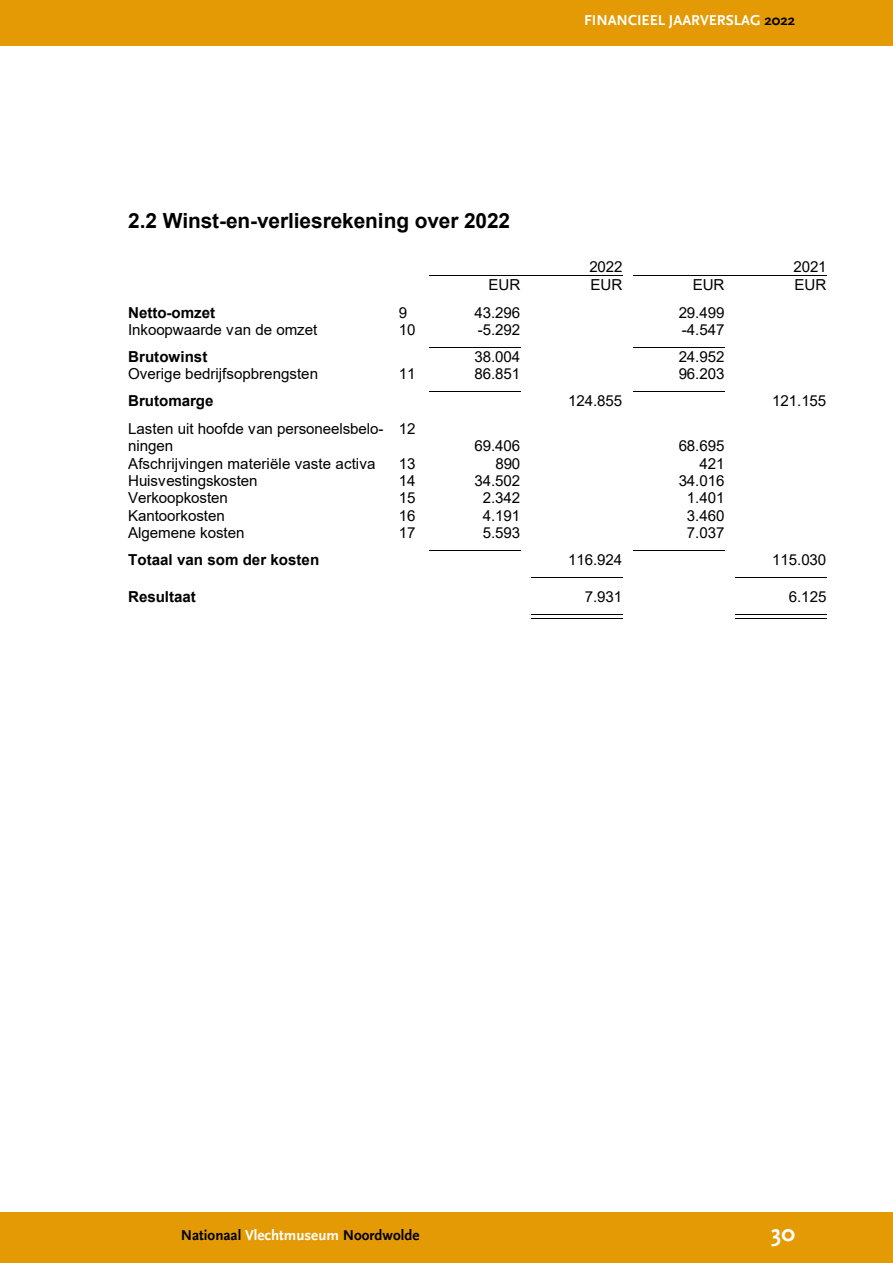
<style>
.page{position:relative;width:893px;height:1263px;background:#fff}
.page>*{position:absolute;margin:0;border:0;box-sizing:border-box;transform-origin:0 0}
.t1{font:700 24px "Scala Sans";color:#fff}
.t2{font:700 20.85px "Arial";letter-spacing:-.005em;color:#000}
.t3{font:15.15px/17.2px "Arial";letter-spacing:-.005em;color:#000}
.t4{font:700 15.15px "Arial";color:#000}
.t5{font:700 15px "Scala Sans";color:#000}
.t6{font:700 15px "Scala Sans";color:#fff}
.s1{color:#000}
.s2{color:#fff}
</style>
<div class="page">
<div style="left:0;top:0;width:893px;height:46px;background:#e49a04"></div>
<div style="left:0;top:1212px;width:893px;height:51px;background:#e49a04"></div>
<hr style="left:429px;top:275px;width:193px;height:1px;background:#000">
<hr style="left:633px;top:275px;width:194px;height:1px;background:#000">
<hr style="left:429px;top:347px;width:91px;height:1px;background:#000">
<hr style="left:633px;top:347px;width:91px;height:1px;background:#000">
<hr style="left:429px;top:391px;width:91px;height:1px;background:#000">
<hr style="left:633px;top:391px;width:91px;height:1px;background:#000">
<hr style="left:429px;top:550px;width:91px;height:1px;background:#000">
<hr style="left:633px;top:550px;width:91px;height:1px;background:#000">
<hr style="left:531px;top:577px;width:91px;height:1px;background:#000">
<hr style="left:735px;top:577px;width:91px;height:1px;background:#000">
<hr style="left:531px;top:614px;width:91px;height:1px;background:#000">
<hr style="left:531px;top:618px;width:91px;height:1px;background:#000">
<hr style="left:735px;top:614px;width:91px;height:1px;background:#000">
<hr style="left:735px;top:618px;width:91px;height:1px;background:#000">
<h2 class="t2" style="left:128px;top:206px;width:383px">2.2 Winst-en-verliesrekening over 2022</h2>
<p class="t6" style="left:584px;top:12px;width:213px">FINANCIEEL JAARVERSLAG <span class="s1">2022</span></p>
<p class="t3" style="left:589px;top:258px;width:35px">2022</p>
<p class="t3" style="left:793px;top:258px;width:35px">2021</p>
<p class="t3" style="left:489px;top:276px;width:33px">EUR</p>
<p class="t3" style="left:590px;top:276px;width:33px">EUR</p>
<p class="t3" style="left:693px;top:276px;width:33px">EUR</p>
<p class="t3" style="left:795px;top:276px;width:33px">EUR</p>
<p class="t4" style="left:128px;top:302px;width:89px">Netto-omzet</p>
<p class="t3" style="left:399px;top:304px;width:10px">9</p>
<p class="t3" style="left:474px;top:304px;width:47px">43.296</p>
<p class="t3" style="left:679px;top:304px;width:47px">29.499</p>
<p class="t3" style="left:128px;top:321px;width:191px">Inkoopwaarde van de omzet</p>
<p class="t3" style="left:399px;top:321px;width:18px">10</p>
<p class="t3" style="left:478px;top:321px;width:44px">-5.292</p>
<p class="t3" style="left:682px;top:321px;width:44px">-4.547</p>
<p class="t4" style="left:128px;top:346px;width:81px">Brutowinst</p>
<p class="t3" style="left:474px;top:348px;width:47px">38.004</p>
<p class="t3" style="left:679px;top:348px;width:47px">24.952</p>
<p class="t3" style="left:128px;top:365px;width:191px">Overige bedrijfsopbrengsten</p>
<p class="t3" style="left:399px;top:365px;width:18px">11</p>
<p class="t3" style="left:474px;top:365px;width:47px">86.851</p>
<p class="t3" style="left:679px;top:365px;width:47px">96.203</p>
<p class="t4" style="left:128px;top:390px;width:87px">Brutomarge</p>
<p class="t3" style="left:568px;top:392px;width:56px">124.855</p>
<p class="t3" style="left:772px;top:392px;width:56px">121.155</p>
<p class="t3" style="left:128px;top:420px;width:257px">Lasten uit hoofde van personeelsbelo&shy;ningen</p>
<p class="t3" style="left:399px;top:420px;width:18px">12</p>
<p class="t3" style="left:474px;top:437px;width:47px">69.406</p>
<p class="t3" style="left:679px;top:437px;width:47px">68.695</p>
<p class="t3" style="left:128px;top:455px;width:249px">Afschrijvingen materiële vaste activa</p>
<p class="t3" style="left:399px;top:455px;width:18px">13</p>
<p class="t3" style="left:495px;top:455px;width:26px">890</p>
<p class="t3" style="left:699px;top:455px;width:26px">421</p>
<p class="t3" style="left:128px;top:472px;width:131px">Huisvestingskosten</p>
<p class="t3" style="left:399px;top:472px;width:18px">14</p>
<p class="t3" style="left:474px;top:472px;width:47px">34.502</p>
<p class="t3" style="left:679px;top:472px;width:47px">34.016</p>
<p class="t3" style="left:128px;top:489px;width:101px">Verkoopkosten</p>
<p class="t3" style="left:399px;top:489px;width:18px">15</p>
<p class="t3" style="left:483px;top:489px;width:39px">2.342</p>
<p class="t3" style="left:687px;top:489px;width:39px">1.401</p>
<p class="t3" style="left:128px;top:506px;width:98px">Kantoorkosten</p>
<p class="t3" style="left:399px;top:506px;width:18px">16</p>
<p class="t3" style="left:483px;top:506px;width:39px">4.191</p>
<p class="t3" style="left:687px;top:506px;width:39px">3.460</p>
<p class="t3" style="left:128px;top:524px;width:118px">Algemene kosten</p>
<p class="t3" style="left:399px;top:524px;width:18px">17</p>
<p class="t3" style="left:483px;top:524px;width:39px">5.593</p>
<p class="t3" style="left:687px;top:524px;width:39px">7.037</p>
<p class="t4" style="left:128px;top:549px;width:193px">Totaal van som der kosten</p>
<p class="t3" style="left:568px;top:551px;width:56px">116.924</p>
<p class="t3" style="left:772px;top:551px;width:56px">115.030</p>
<p class="t4" style="left:128px;top:586px;width:69px">Resultaat</p>
<p class="t3" style="left:585px;top:588px;width:39px">7.931</p>
<p class="t3" style="left:789px;top:588px;width:39px">6.125</p>
<p class="t5" style="left:181px;top:1227px;width:240px">Nationaal <span class="s2">Vlechtmuseum</span> Noordwolde</p>
<h1 class="t1" style="left:771px;top:1220px;width:25px">30</h1>
</div>
